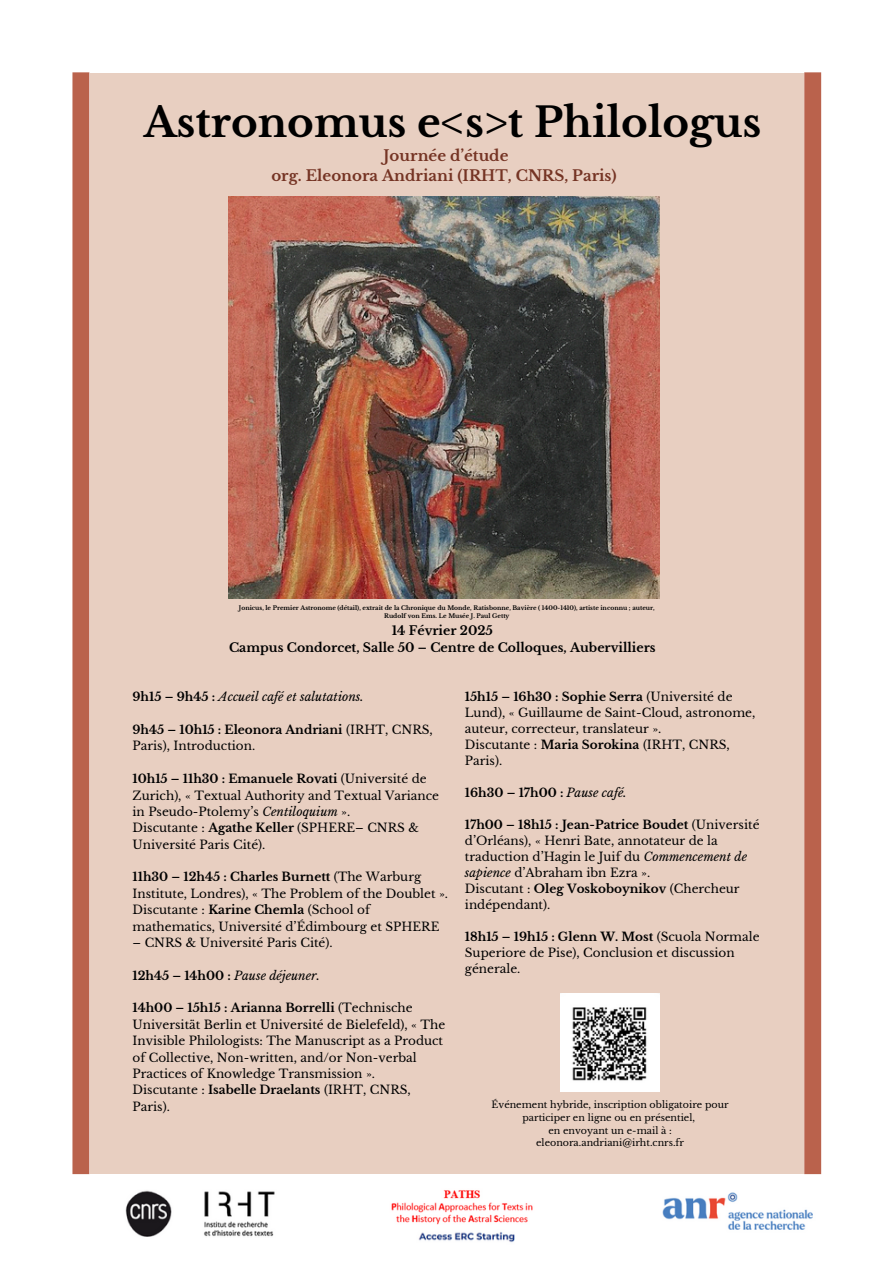
<style>
.page{position:relative;width:894px;height:1264px;background:#fff}
.page>*{position:absolute;margin:0;border:0;box-sizing:border-box;transform-origin:0 0}
.t1{font:700 40.5px "Libre Baskerville";color:#000}
.t2{font:700 15px/20.2px "Libre Baskerville";color:#753424;text-align:center}
.t3{font:700 12.45px/16.6px "Libre Baskerville";color:#000;text-align:center}
.t4{font:12px/16.4px "Libre Baskerville";color:#000}
.t5{font:italic 12px "Libre Baskerville";color:#000}
.t6{font:700 12px "Libre Baskerville";color:#000}
.t7{font:9.45px/12.6px "Libre Baskerville";color:#000;text-align:center}
.t8{font:700 6px/7.9px "Libre Baskerville";color:#000;text-align:center}
.s1{font-weight:700;font-style:normal}
.s2{font-weight:700}
.s3{font-style:italic}
.s4{font-weight:400;font-style:italic}
</style>
<div class="page">
<div style="left:0;top:0;width:893px;height:1263px;background:#e8cfc1"></div>
<div style="left:0;top:0;width:893px;height:72px;background:#fff"></div>
<div style="left:0;top:1174px;width:893px;height:89px;background:#fff"></div>
<div style="left:0;top:0;width:89px;height:1263px;background:#fff"></div>
<div style="left:804px;top:0;width:89px;height:1249px;background:#fff"></div>
<img style="left:228px;top:197px;width:431px;height:401px">
<img style="left:391px;top:1190px;width:142px;height:35px">
<img style="left:418px;top:1232px;width:96px;height:11px">
<div style="left:72px;top:72px;width:17px;height:1102px;background:#ba624c"></div>
<div style="left:804px;top:72px;width:16px;height:1102px;background:#ba624c"></div>
<img style="left:125px;top:1190px;width:150px;height:47px">
<img style="left:662px;top:1192px;width:151px;height:38px">
<img style="left:560px;top:993px;width:99px;height:98px">
<p class="t1" style="left:144px;top:98px;width:619px">Astronomus e&lt;s&gt;t Philologus</p>
<h1 class="t2" style="left:271px;top:145px;width:347px">Journée d’étude<br>org. Eleonora Andriani (IRHT, CNRS, Paris)</h1>
<h2 class="t8" style="left:239px;top:604px;width:417px">Jonicus, le Premier Astronome (détail), extrait de la Chronique du Monde, Ratisbonne, Bavière ( 1400-1410), artiste inconnu ; auteur,<br>Rudolf von Ems. Le Musée J. Paul Getty</h2>
<p class="t3" style="left:229px;top:622px;width:428px">14 Février 2025<br>Campus Condorcet, Salle 50 – Centre de Colloques, Aubervilliers</p>
<p class="t5" style="left:132px;top:689px;width:232px"><span class="s1">9h15 – 9h45 :</span> Accueil café et salutations.</p>
<h3 class="t4" style="left:132px;top:721px;width:302px"><span class="s2">9h45 – 10h15 : Eleonora Andriani</span> (IRHT, CNRS,<br>Paris), Introduction.</h3>
<h4 class="t4" style="left:132px;top:770px;width:308px"><span class="s2">10h15 – 11h30 : Emanuele Rovati</span> (Université de Zurich), « Textual Authority and Textual Variance in Pseudo-Ptolemy’s <span class="s3">Centiloquium</span> ».<br>Discutante : <span class="s2">Agathe Keller</span> (SPHERE– CNRS &amp; Université Paris Cité).</h4>
<h4 class="t4" style="left:132px;top:869px;width:317px"><span class="s2">11h30 – 12h45 : Charles Burnett</span> (The Warburg Institute, Londres), « The Problem of the Doublet ».<br>Discutante : <span class="s2">Karine Chemla</span> (School of mathematics, Université d’Édimbourg et SPHERE</h4>
<h4 class="t4" style="left:132px;top:934px;width:201px">– CNRS &amp; Université Paris Cité).</h4>
<h4 class="t5" style="left:132px;top:968px;width:189px"><span class="s1">12h45 – 14h00 :</span> Pause déjeuner.</h4>
<h4 class="t4" style="left:132px;top:1000px;width:314px"><span class="s2">14h00 – 15h15 : Arianna Borrelli</span> (Technische Universität Berlin et Université de Bielefeld), « The Invisible Philologists: The Manuscript as a Product of Collective, Non-written, and/or Non-verbal Practices of Knowledge Transmission ».<br>Discutante : <span class="s2">Isabelle Draelants</span> (IRHT, CNRS, Paris).</h4>
<h4 class="t4" style="left:465px;top:688px;width:292px"><span class="s2">15h15 – 16h30 : Sophie Serra</span> (Université de Lund), « Guillaume de Saint-Cloud, astronome, auteur, correcteur, translateur ».<br>Discutante : <span class="s2">Maria Sorokina</span> (IRHT, CNRS, Paris).</h4>
<h4 class="t6" style="left:465px;top:785px;width:163px">16h30 – 17h00 : <span class="s4">Pause café.</span></h4>
<h4 class="t4" style="left:465px;top:816px;width:296px"><span class="s2">17h00 – 18h15 : Jean-Patrice Boudet</span> (Université d’Orléans), « Henri Bate, annotateur de la traduction d’Hagin le Juif du <span class="s3">Commencement de sapience</span> d’Abraham ibn Ezra ».<br>Discutant : <span class="s2">Oleg Voskoboynikov</span> (Chercheur indépendant).</h4>
<h4 class="t4" style="left:465px;top:928px;width:296px"><span class="s2">18h15 – 19h15 : Glenn W. Most</span> (Scuola Normale<br>Superiore de Pise), Conclusion et discussion génerale.</h4>
<p class="t7" style="left:491px;top:1098px;width:238px">Événement hybride, inscription obligatoire pour participer en ligne ou en présentiel,<br>en envoyant un e-mail à : eleonora.andriani@irht.cnrs.fr</p>
</div>
